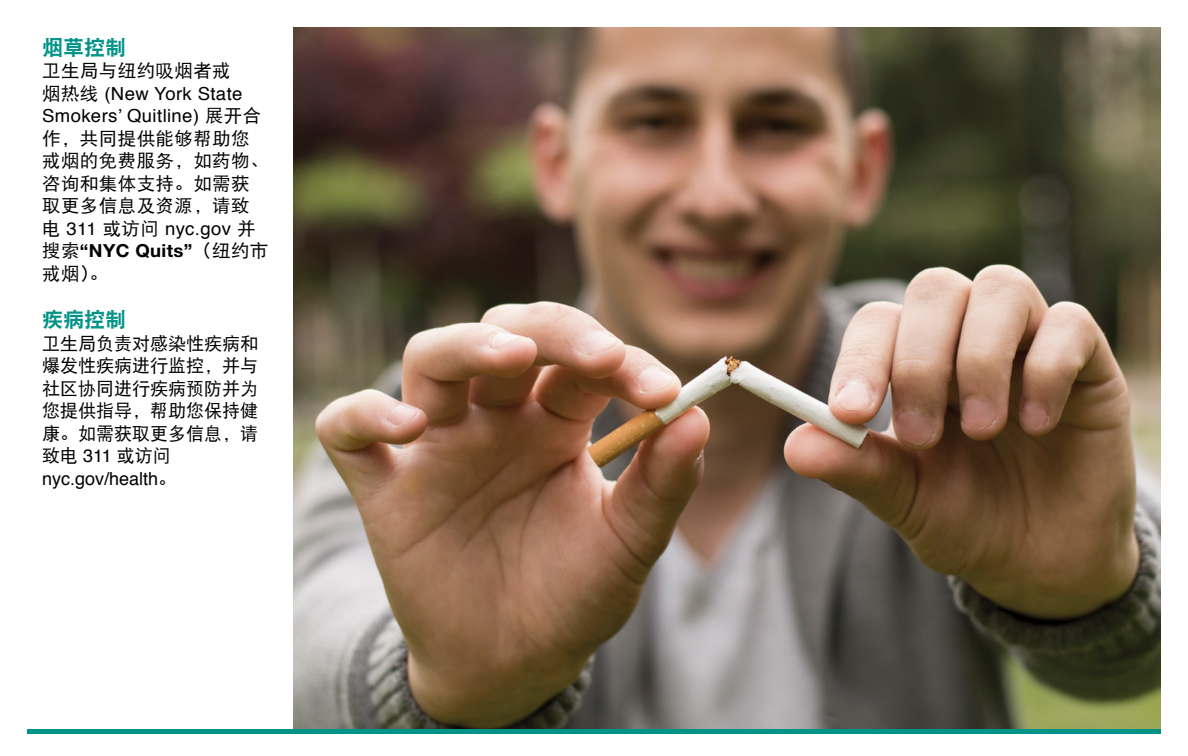
<style>
.page{position:relative;width:1188px;height:756px;background:#fff}
.page>*{position:absolute;margin:0;border:0;box-sizing:border-box;transform-origin:0 0}
.t1{font:21px "DF Hei W9";color:#019387}
.t2{font:18px/22.5px "DF Hei W5";letter-spacing:.02em;color:#000}
.t3{font:18px/22.5px "Helvetica";letter-spacing:.02em;color:#000}
.t4{font:700 18px "Helvetica Neue LT Std";letter-spacing:.02em;color:#000}
.t5{font:18px "Helvetica";color:#000}
.s1{font-family:"DF Hei W5"}
.s2{font-family:"DF Hei W5";font-weight:400}
.s3{font-family:"Helvetica"}
</style>
<div class="page">
<img style="left:293px;top:27px;width:868px;height:702px">
<div style="left:27px;top:729px;width:1134px;height:5px;background:#019387"></div>
<p class="t1" style="left:42px;top:37px;width:86px">烟草控制</p>
<p class="t2" style="left:42px;top:60px;width:190px">卫生局与纽约吸烟者戒</p>
<p class="t3" style="left:42px;top:83px;width:221px"><span class="s1">烟热线</span> (New York State<br>Smokers’ Quitline) <span class="s1">展开合</span></p>
<p class="t2" style="left:42px;top:127px;width:228px">作，共同提供能够帮助您戒烟的免费服务，如药物、咨询和集体支持。如需获取更多信息及资源，请致</p>
<p class="t3" style="left:42px;top:218px;width:215px"><span class="s1">电</span> 311 <span class="s1">或访问</span> nyc.gov <span class="s1">并</span></p>
<p class="t4" style="left:42px;top:240px;width:228px"><span class="s2">搜索</span>“NYC Quits” <span class="s2">(纽约市</span></p>
<p class="t2" style="left:42px;top:262px;width:68px">戒烟)。</p>
<p class="t1" style="left:42px;top:309px;width:86px">疾病控制</p>
<p class="t2" style="left:42px;top:332px;width:218px;text-align:justify">卫生局负责对感染性疾病和爆发性疾病进行监控，并与社区协同进行疾病预防并为您提供指导，帮助您保持健康。如需获取更多信息，请致电 <span class="s3">311</span> 或访问</p>
<p class="t5" style="left:42px;top:465px;width:136px">nyc.gov/health<span class="s1">。</span></p>
</div>
